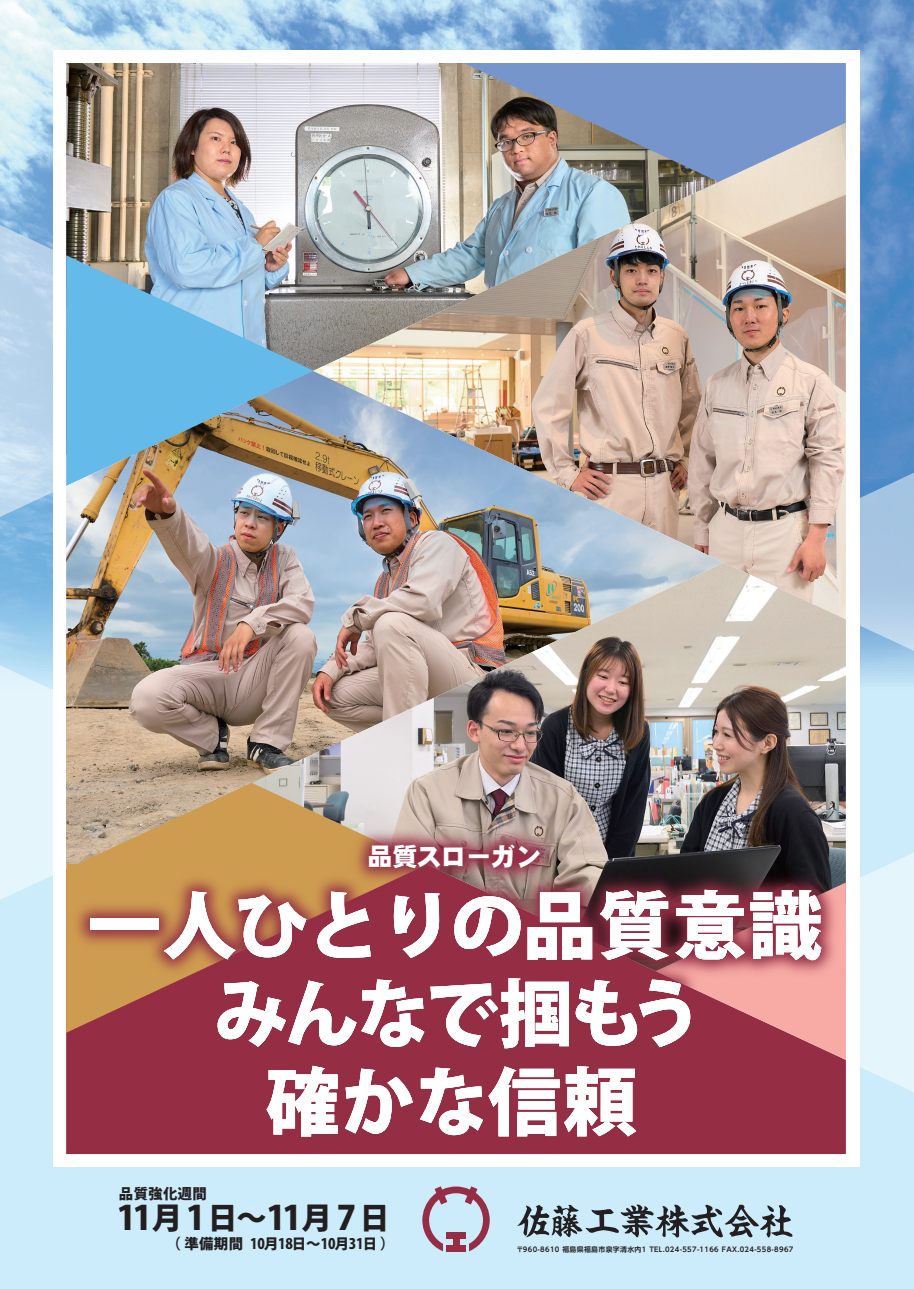
<style>
.page{position:relative;width:914px;height:1289px;background:#fff}
.page>*{position:absolute;margin:0;border:0;box-sizing:border-box;transform-origin:0 0}
.t1{font:800 73.75px/88.1px "Koz Go Pro";letter-spacing:-.02em;color:#fff;text-align:center}
.t2{font:800 33.19px "Koz Go Pro";color:#231f20}
.t3{font:25px "DH Gothic EB WINP RKSJ H";color:#fff}
.t4{font:800 14.38px "Koz Go Pro";letter-spacing:-.025em;color:#231f20}
.t5{font:700 6.88px "UD Shin Go Pro De";letter-spacing:.05em;color:#231f20}
.s1{font-size:30.19px}
</style>
<div class="page">
<div style="left:0;top:480px;width:914px;height:809px;background:#ccecfb"></div>
<img style="left:0;top:0;width:914px;height:698px">
<svg style="left:859px;top:471px;width:55px;height:181px;background:#a2c3e2"></svg>
<svg style="left:859px;top:851px;width:55px;height:243px;background:#e2f4fb"></svg>
<svg style="left:0;top:222px;width:53px;height:297px;background:#b5d2eb"></svg>
<svg style="left:0;top:663px;width:53px;height:237px;background:#e1f3fb"></svg>
<div style="left:53px;top:50px;width:806px;height:1117px;background:#fff"></div>
<div style="left:718px;top:63px;width:128px;height:60px;background:#7595cc"></div>
<img style="left:66px;top:63px;width:652px;height:192px">
<svg style="left:66px;top:255px;width:247px;height:116px;background:#81b5d3"></svg>
<img style="left:313px;top:123px;width:533px;height:440px">
<img style="left:66px;top:371px;width:658px;height:444px">
<img style="left:252px;top:563px;width:594px;height:252px">
<div style="left:446px;top:1245px;width:20px;height:7px;background:#952e45"></div>
<svg style="left:422px;top:1189px;width:68px;height:62px"></svg>
<svg style="left:517px;top:1204px;width:275px;height:34px"></svg>
<img style="left:66px;top:815px;width:780px;height:374px">
<h3 class="t3" style="left:367px;top:844px;width:175px">品質スローガン</h3>
<h1 class="t1" style="left:88px;top:887px;width:736px">一人ひとりの品質意識みんなで掴もう<br>確かな信頼</h1>
<h3 class="t4" style="left:119px;top:1184px;width:90px">品質強化週間</h3>
<h2 class="t2" style="left:117px;top:1196px;width:274px">11<span class="s1">月</span>1<span class="s1">日～</span>11<span class="s1">月</span> 7<span class="s1">日</span></h2>
<h3 class="t4" style="left:166px;top:1235px;width:230px">（ 準備期間 10月18日～10月31日 ）</h3>
<p class="t5" style="left:516px;top:1243px;width:278px">〒960-8610 福島県福島市泉字清水内1 TEL.024-557-1166 FAX.024-558-8967</p>
</div>
